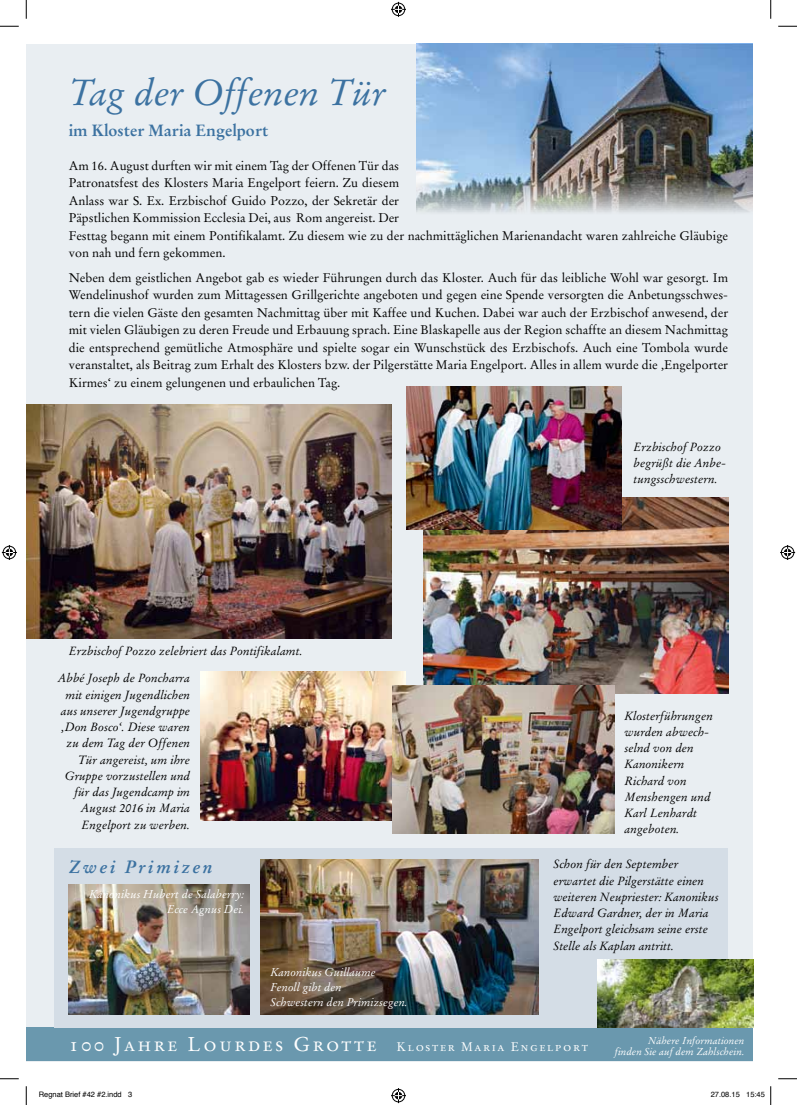
<style>
.page{position:relative;width:797px;height:1105px;background:#fff}
.page>*{position:absolute;margin:0;border:0;box-sizing:border-box;transform-origin:0 0}
.t1{font:italic 36px "Stempel Garamond";letter-spacing:-.01em;color:#3c72a1}
.t2{font:20px "Stempel Garamond Roman SC";letter-spacing:.13em;color:#fff}
.t3{font:italic 700 17.5px "Stempel Garamond";letter-spacing:.15em;color:#3c72a1}
.t4{font:700 16.25px "Stempel Garamond";color:#3c72a1}
.t5{font:12.5px/17.5px "Stempel Garamond";color:#000}
.t6{font:italic 11.88px/16.2px "Stempel Garamond";color:#000}
.t7{font:italic 11.25px/15px "Stempel Garamond";color:#fff}
.t8{font:italic 10px/11.2px "Stempel Garamond";color:#fff;text-align:right}
.t9{font:7.5px "Helvetica";color:#000}
.s1{font-size:12.5px}
</style>
<div class="page">
<div style="left:26px;top:44px;width:727px;height:1017px;background:#e9eef2"></div>
<div style="left:26px;top:1028px;width:727px;height:33px;background:#6a98ae"></div>
<img style="left:417px;top:44px;width:335px;height:169px">
<img style="left:26px;top:404px;width:365px;height:234px">
<img style="left:423px;top:498px;width:305px;height:196px">
<img style="left:201px;top:671px;width:204px;height:149px">
<div style="left:55px;top:848px;width:673px;height:180px;background:#d4dde6"></div>
<img style="left:69px;top:884px;width:181px;height:131px">
<img style="left:261px;top:859px;width:278px;height:156px">
<img style="left:392px;top:686px;width:222px;height:148px">
<img style="left:598px;top:960px;width:155px;height:68px">
<img style="left:406px;top:386px;width:215px;height:143px">
<svg style="left:0;top:25px;width:19px;height:2px"></svg>
<svg style="left:778px;top:25px;width:19px;height:2px"></svg>
<svg style="left:0;top:1078px;width:19px;height:1px"></svg>
<svg style="left:778px;top:1078px;width:19px;height:1px"></svg>
<svg style="left:25px;top:0;width:2px;height:19px"></svg>
<svg style="left:25px;top:1086px;width:2px;height:19px"></svg>
<svg style="left:770px;top:0;width:1px;height:19px"></svg>
<svg style="left:391px;top:2px;width:15px;height:15px"></svg>
<svg style="left:391px;top:1088px;width:15px;height:15px"></svg>
<svg style="left:2px;top:545px;width:15px;height:15px"></svg>
<svg style="left:780px;top:545px;width:15px;height:15px"></svg>
<svg style="left:770px;top:1086px;width:1px;height:19px"></svg>
<h1 class="t1" style="left:69px;top:71px;width:318px">Tag der Offenen Tür</h1>
<h3 class="t4" style="left:69px;top:120px;width:201px">im Kloster Maria Engelport</h3>
<p class="t5" style="left:69px;top:157px;width:661px">Am 16. August durften wir mit einem Tag der Offenen Tür das<br>Patronatsfest des Klosters Maria Engelport feiern. Zu diesem<br>Anlass war S. Ex. Erzbischof Guido Pozzo, der Sekretär der<br>Päpstlichen Kommission Ecclesia Dei, aus Rom angereist. Der<br>Festtag begann mit einem Pontifikalamt. Zu diesem wie zu der nachmittäglichen Marienandacht waren zahlreiche Gläubige von nah und fern gekommen.</p>
<p class="t5" style="left:69px;top:269px;width:661px;text-align:justify">Neben dem geistlichen Angebot gab es wieder Führungen durch das Kloster. Auch für das leibliche Wohl war gesorgt. Im Wendelinushof wurden zum Mittagessen Grillgerichte angeboten und gegen eine Spende versorgten die Anbetungsschwes&shy;tern die vielen Gäste den gesamten Nachmittag über mit Kaffee und Kuchen. Dabei war auch der Erzbischof anwesend, der mit vielen Gläubigen zu deren Freude und Erbauung sprach. Eine Blaskapelle aus der Region schaffte an diesem Nachmittag die entsprechend gemütliche Atmosphäre und spielte sogar ein Wunschstück des Erzbischofs. Auch eine Tombola wurde veranstaltet, als Beitrag zum Erhalt des Klosters bzw. der Pilgerstätte Maria Engelport. Alles in allem wurde die ‚Engelporter Kirmes‘ zu einem gelungenen und erbaulichen Tag.</p>
<p class="t6" style="left:69px;top:642px;width:235px">Erzbischof Pozzo zelebriert das Pontifikalamt.</p>
<p class="t6" style="left:58px;top:670px;width:134px;text-align:right">Abbé Joseph de Poncharra mit einigen Jugendlichen aus unserer Jugendgruppe ‚Don Bosco‘. Diese waren zu dem Tag der Offenen<br>Tür angereist, um ihre<br>Gruppe vorzustellen und für das Jugendcamp im<br>August 2016 in Maria<br>Engelport zu werben.</p>
<h3 class="t3" style="left:69px;top:856px;width:145px">Zwei Primizen</h3>
<p class="t7" style="left:89px;top:887px;width:157px;text-align:right">Kanonikus Hubert de Salaberry:<br>Ecce Agnus Dei.</p>
<p class="t7" style="left:270px;top:965px;width:139px">Kanonikus Guillaume<br>Fenoll gibt den<br>Schwestern den Primizsegen.</p>
<p class="t6" style="left:633px;top:439px;width:94px">Erzbischof Pozzo begrüßt die Anbe&shy;tungsschwestern.</p>
<p class="t6" style="left:624px;top:707px;width:90px">Klosterführungen wurden abwech&shy;selnd von den<br>Kanonikern<br>Richard von<br>Menshengen und<br>Karl Lenhardt angeboten.</p>
<p class="t6" style="left:553px;top:856px;width:167px">Schon für den September erwartet die Pilgerstätte einen weiteren Neupriester: Kanonikus<br>Edward Gardner, der in Maria<br>Engelport gleichsam seine erste<br>Stelle als Kaplan antritt.</p>
<h2 class="t2" style="left:69px;top:1032px;width:520px">100 Jahre Lourdes Grotte <span class="s1">Kloster Maria Engelport</span></h2>
<p class="t8" style="left:614px;top:1035px;width:131px">Nähere Informationen<br>finden Sie auf dem Zahlschein.</p>
<p class="t9" style="left:39px;top:1089px;width:95px">Regnat Brief #42 #2.indd 3</p>
<p class="t9" style="left:710px;top:1089px;width:56px">27.08.15 15:45</p>
</div>
